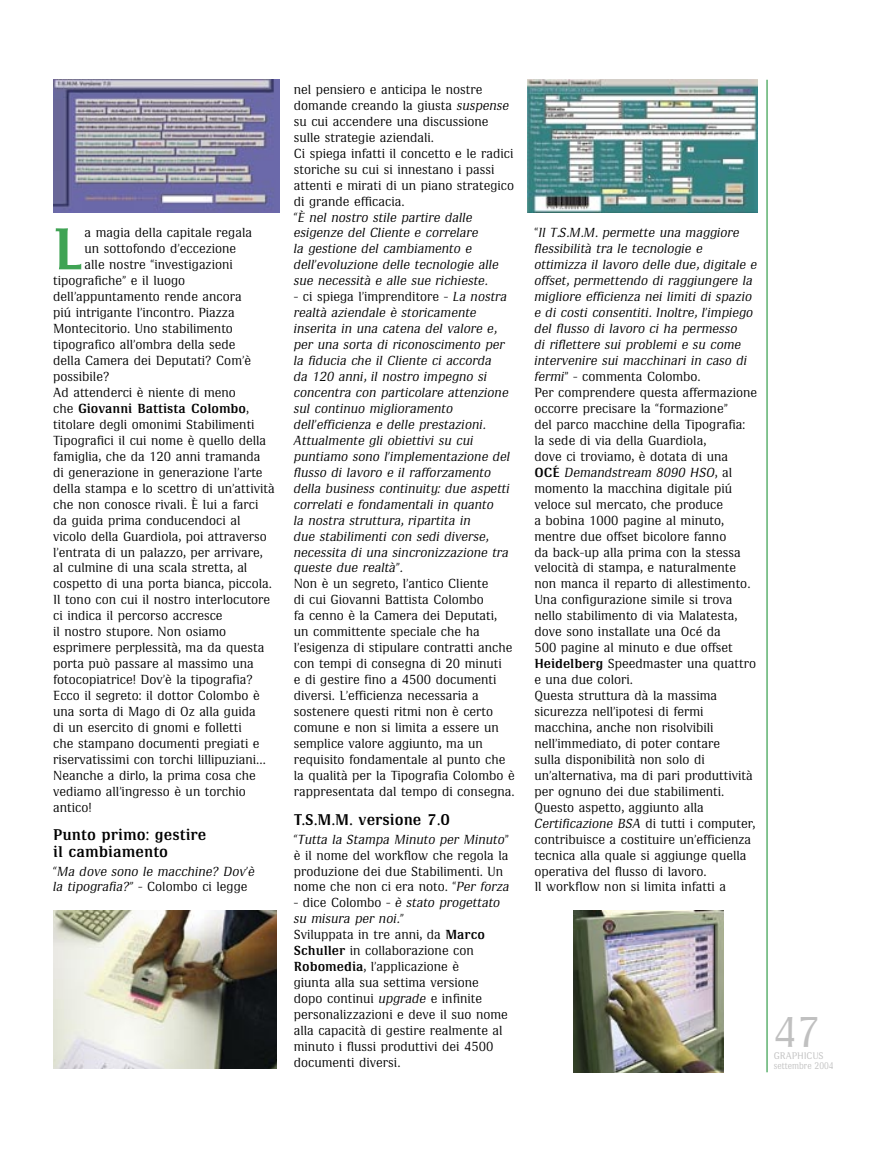
<style>
.page{position:relative;width:869px;height:1152px;background:#fff}
.page>*{position:absolute;margin:0;border:0;box-sizing:border-box;transform-origin:0 0}
.t1{font:700 61.5px "Graphicus";color:#3fa354}
.t2{font:45px "Graphicus";color:#c0c0c0}
.t3{font:700 16.25px/16.2px "Graphicus";color:#000}
.t4{font:13.75px/16px "Graphicus";color:#000}
.t5{font:italic 13.75px/16px "Graphicus";color:#000}
.t6{font:700 13.75px "Graphicus";color:#000}
.t7{font:10px/10px "Graphicus";color:#c0c0c0}
.s1{font-weight:400}
.s2{font-style:normal}
.s3{font-style:italic}
.s4{font-weight:700}
</style>
<div class="page">
<hr style="left:766px;top:80px;width:1px;height:992px;background:#3fa354">
<img style="left:53px;top:80px;width:226px;height:132px">
<img style="left:527px;top:80px;width:229px;height:132px">
<img style="left:573px;top:910px;width:149px;height:162px">
<img style="left:53px;top:911px;width:223px;height:157px">
<h1 class="t1" style="left:53px;top:217px;width:30px">L</h1>
<p class="t4" style="left:85px;top:225px;width:169px">a magia della capitale regala</p>
<p class="t4" style="left:85px;top:241px;width:153px">un sottofondo d’eccezione</p>
<p class="t4" style="left:85px;top:257px;width:150px">alle nostre “investigazioni</p>
<p class="t4" style="left:53px;top:272px;width:133px">tipografiche” e il luogo</p>
<p class="t4" style="left:53px;top:288px;width:190px">dell’appuntamento rende ancora</p>
<p class="t4" style="left:53px;top:304px;width:183px">piú intrigante l’incontro. Piazza</p>
<p class="t4" style="left:53px;top:320px;width:181px">Montecitorio. Uno stabilimento</p>
<p class="t4" style="left:53px;top:336px;width:184px">tipografico all’ombra della sede</p>
<p class="t4" style="left:53px;top:352px;width:199px">della Camera dei Deputati? Com’è</p>
<p class="t4" style="left:53px;top:368px;width:58px">possibile?</p>
<p class="t4" style="left:53px;top:384px;width:184px">Ad attenderci è niente di meno</p>
<p class="t6" style="left:53px;top:401px;width:197px"><span class="s1">che</span> Giovanni Battista Colombo<span class="s1">,</span></p>
<p class="t4" style="left:53px;top:416px;width:203px">titolare degli omonimi Stabilimenti</p>
<p class="t4" style="left:53px;top:432px;width:214px">Tipografici il cui nome è quello della</p>
<p class="t4" style="left:53px;top:448px;width:209px">famiglia, che da 120 anni tramanda</p>
<p class="t4" style="left:53px;top:464px;width:211px">di generazione in generazione l’arte</p>
<p class="t4" style="left:53px;top:480px;width:223px">della stampa e lo scettro di un’attività</p>
<p class="t4" style="left:53px;top:496px;width:207px">che non conosce rivali. È lui a farci</p>
<p class="t4" style="left:53px;top:512px;width:189px">da guida prima conducendoci al</p>
<p class="t4" style="left:53px;top:528px;width:215px">vicolo della Guardiola, poi attraverso</p>
<p class="t4" style="left:53px;top:544px;width:211px">l’entrata di un palazzo, per arrivare,</p>
<p class="t4" style="left:53px;top:559px;width:195px">al culmine di una scala stretta, al</p>
<p class="t4" style="left:53px;top:575px;width:220px">cospetto di una porta bianca, piccola.</p>
<p class="t4" style="left:53px;top:591px;width:218px">Il tono con cui il nostro interlocutore</p>
<p class="t4" style="left:53px;top:607px;width:171px">ci indica il percorso accresce</p>
<p class="t4" style="left:53px;top:623px;width:174px">il nostro stupore. Non osiamo</p>
<p class="t4" style="left:53px;top:639px;width:213px">esprimere perplessità, ma da questa</p>
<p class="t4" style="left:53px;top:655px;width:202px">porta può passare al massimo una</p>
<p class="t4" style="left:53px;top:671px;width:201px">fotocopiatrice! Dov’è la tipografia?</p>
<p class="t4" style="left:53px;top:687px;width:208px">Ecco il segreto: il dottor Colombo è</p>
<p class="t4" style="left:53px;top:703px;width:204px">una sorta di Mago di Oz alla guida</p>
<p class="t4" style="left:53px;top:719px;width:190px">di un esercito di gnomi e folletti</p>
<p class="t4" style="left:53px;top:735px;width:208px">che stampano documenti pregiati e</p>
<p class="t4" style="left:53px;top:751px;width:214px">riservatissimi con torchi lillipuziani…</p>
<p class="t4" style="left:53px;top:767px;width:204px">Neanche a dirlo, la prima cosa che</p>
<p class="t4" style="left:53px;top:783px;width:194px">vediamo all’ingresso è un torchio</p>
<p class="t4" style="left:53px;top:799px;width:40px">antico!</p>
<p class="t3" style="left:53px;top:827px;width:155px">Punto primo: gestire il cambiamento</p>
<p class="t5" style="left:53px;top:862px;width:203px">“Ma dove sono le macchine? Dov’è la tipografia?” <span class="s2">– Colombo ci legge</span></p>
<p class="t4" style="left:294px;top:81px;width:222px">nel pensiero e anticipa le nostre domande creando la giusta <span class="s3">suspense </span>su cui accendere una discussione sulle strategie aziendali.<br>Ci spiega infatti il concetto e le radici storiche su cui si innestano i passi attenti e mirati di un piano strategico di grande efficacia.</p>
<p class="t5" style="left:294px;top:209px;width:206px">“È nel nostro stile partire dalle esigenze del Cliente e correlare<br>la gestione del cambiamento e dell’evoluzione delle tecnologie alle sue necessità e alle sue richieste.</p>
<p class="t5" style="left:294px;top:288px;width:218px"><span class="s2">– ci spiega l’imprenditore –</span> La nostra realtà aziendale è storicamente inserita in una catena del valore e, per una sorta di riconoscimento per la fiducia che il Cliente ci accorda<br>da 120 anni, il nostro impegno si concentra con particolare attenzione sul continuo miglioramento dell’efficienza e delle prestazioni.<br>Attualmente gli obiettivi su cui puntiamo sono l’implementazione del flusso di lavoro e il rafforzamento della business continuity: due aspetti correlati e fondamentali in quanto<br>la nostra struttura, ripartita in<br>due stabilimenti con sedi diverse, necessita di una sincronizzazione tra queste due realtà”.</p>
<p class="t4" style="left:294px;top:575px;width:222px">Non è un segreto, l’antico Cliente<br>di cui Giovanni Battista Colombo<br>fa cenno è la Camera dei Deputati, un committente speciale che ha l’esigenza di stipulare contratti anche con tempi di consegna di 20 minuti<br>e di gestire fino a 4500 documenti diversi. L’efficienza necessaria a sostenere questi ritmi non è certo comune e non si limita a essere un semplice valore aggiunto, ma un requisito fondamentale al punto che la qualità per la Tipografia Colombo è rappresentata dal tempo di consegna.</p>
<p class="t3" style="left:294px;top:811px;width:158px">T.S.M.M. versione 7.0</p>
<p class="t4" style="left:294px;top:831px;width:217px"><span class="s3">“Tutta la Stampa Minuto per Minuto</span>” è il nome del workflow che regola la produzione dei due Stabilimenti. Un nome che non ci era noto. “<span class="s3">Per forza</span></p>
<p class="t4" style="left:294px;top:894px;width:215px">– dice Colombo – <span class="s3">è stato progettato su misura per noi.”<br></span>Sviluppata in tre anni, da <span class="s4">Marco<br>Schuller</span> in collaborazione con<br><span class="s4">Robomedia</span>, l’applicazione è<br>giunta alla sua settima versione dopo continui <span class="s3">upgrade</span> e infinite personalizzazioni e deve il suo nome alla capacità di gestire realmente al minuto i flussi produttivi dei 4500 documenti diversi.</p>
<p class="t4" style="left:534px;top:225px;width:224px">“<span class="s3">Il T.S.M.M. permette una maggiore flessibilità tra le tecnologie e ottimizza il lavoro delle due, digitale e offset, permettendo di raggiungere la migliore efficienza nei limiti di spazio e di costi consentiti. Inoltre, l’impiego del flusso di lavoro ci ha permesso<br>di riflettere sui problemi e su come intervenire sui macchinari in caso di fermi</span>” – commenta Colombo.<br>Per comprendere questa affermazione occorre precisare la “formazione”<br>del parco macchine della Tipografia: la sede di via della Guardiola,<br>dove ci troviamo, è dotata di una<br><span class="s4">OCÉ</span> <span class="s3">Demandstream 8090 HSO</span>, al momento la macchina digitale piú veloce sul mercato, che produce<br>a bobina 1000 pagine al minuto, mentre due offset bicolore fanno<br>da back-up alla prima con la stessa velocità di stampa, e naturalmente non manca il reparto di allestimento.<br>Una configurazione simile si trova nello stabilimento di via Malatesta, dove sono installate una Océ da<br>500 pagine al minuto e due offset <span class="s4">Heidelberg</span> Speedmaster una quattro e una due colori.<br>Questa struttura dà la massima sicurezza nell’ipotesi di fermi macchina, anche non risolvibili nell’immediato, di poter contare<br>sulla disponibilità non solo di un’alternativa, ma di pari produttività per ognuno dei due stabilimenti.<br>Questo aspetto, aggiunto alla <span class="s3">Certificazione BSA</span> di tutti i computer, contribuisce a costituire un’efficienza tecnica alla quale si aggiunge quella operativa del flusso di lavoro.<br>Il workflow non si limita infatti a</p>
<h2 class="t2" style="left:772px;top:1007px;width:49px">47</h2>
<p class="t7" style="left:773px;top:1050px;width:61px">GRAPHICUS settembre 2004</p>
</div>
